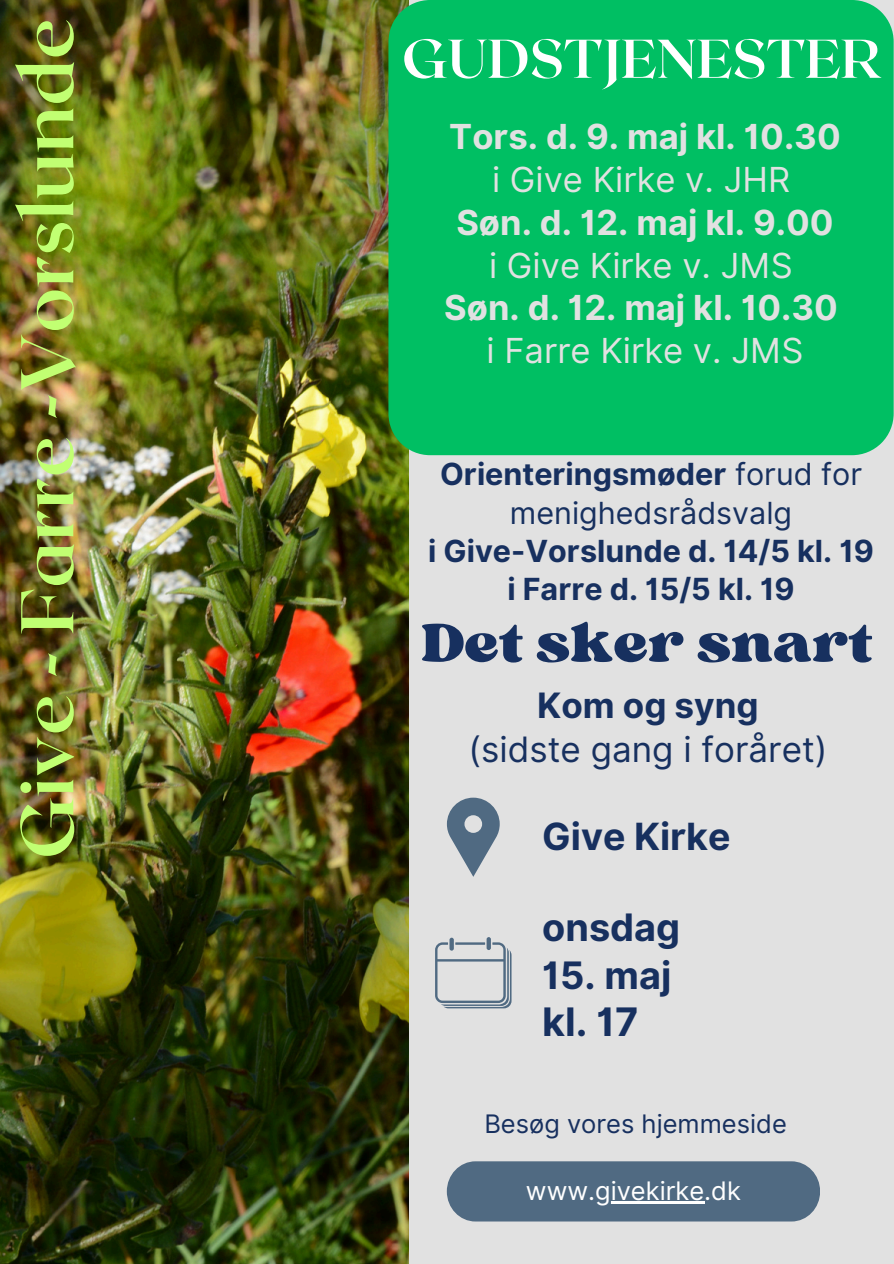
<style>
.page{position:relative;width:894px;height:1264px;background:#fff}
.page>*{position:absolute;margin:0;border:0;box-sizing:border-box;transform-origin:0 0}
.t1{font:700 74.4px "Roxborough CF";color:#c1ff72}
.t2{font:57.45px "Sergio Trendy";color:#17305f}
.t3{font:700 54.45px "Roxborough CF";color:#fff}
.t4{font:700 39.3px "Inter";color:#17305f}
.t5{font:700 37.8px "Inter";color:#17305f}
.t6{font:700 37.5px "Inter";color:#17305f}
.t7{font:34.95px/43.8px "Inter";color:#17305f;text-align:center}
.t8{font:700 34.5px/42.8px "Inter";color:#e1e1e1;text-align:center}
.t9{font:700 30.45px/38.2px "Inter";color:#17305f;text-align:center}
.t10{font:25.5px "Inter";color:#17305f}
.t11{font:25.5px "Inter";color:#fff}
.s1{font-weight:400}
.s2{font-weight:700}
</style>
<div class="page">
<div style="left:0;top:0;width:893px;height:1263px;background:#e1e1e1"></div>
<img style="left:0;top:0;width:409px;height:1263px">
<svg style="left:447px;top:797px;width:52px;height:79px"></svg>
<svg style="left:435px;top:942px;width:76px;height:66px"></svg>
<svg style="left:449px;top:937px;width:4px;height:13px"></svg>
<div style="left:486px;top:937px;width:5px;height:13px;background:#506a82;border-radius:2px"></div>
<div style="left:446px;top:1161px;width:373px;height:60px;background:#506a82;border-radius:29px"></div>
<hr style="left:595px;top:1201px;width:109px;height:3px;background:#fff">
<div style="left:388px;top:0;width:505px;height:455px;background:#00bf63"></div>
<h5 class="t1" style="left:-1px;top:859px;width:842px;rotate:-90deg">Give - Farre -Vorslunde</h5>
<h3 class="t3" style="left:401px;top:23px;width:480px">GUDSTJENESTER</h3>
<h2 class="t8" style="left:444px;top:115px;width:398px">Tors. d. 9. maj kl. 10.30 <span class="s1">i Give Kirke v. JHR<br></span>Søn. d. 12. maj kl. 9.00<br><span class="s1">i Give Kirke v. JMS<br></span>Søn. d. 12. maj kl. 10.30 <span class="s1">i Farre Kirke v. JMS</span></h2>
<p class="t9" style="left:428px;top:455px;width:447px">Orienteringsmøder <span class="s1">forud for menighedsrådsvalg<br></span>i Give-Vorslunde d. 14/5 kl. 19 i Farre d. 15/5 kl. 19</p>
<p class="t2" style="left:421px;top:606px;width:453px">Det sker snart</p>
<p class="t7" style="left:468px;top:683px;width:360px"><span class="s2">Kom og syng<br></span>(sidste gang i foråret)</p>
<p class="t6" style="left:542px;top:814px;width:190px">Give Kirke</p>
<h4 class="t5" style="left:542px;top:905px;width:139px">onsdag</h4>
<h4 class="t5" style="left:542px;top:952px;width:131px">15. maj</h4>
<h4 class="t4" style="left:542px;top:998px;width:98px">kl. 17</h4>
<h4 class="t10" style="left:484px;top:1108px;width:304px">Besøg vores hjemmeside</h4>
<h1 class="t11" style="left:526px;top:1175px;width:216px">www.givekirke.dk</h1>
</div>
